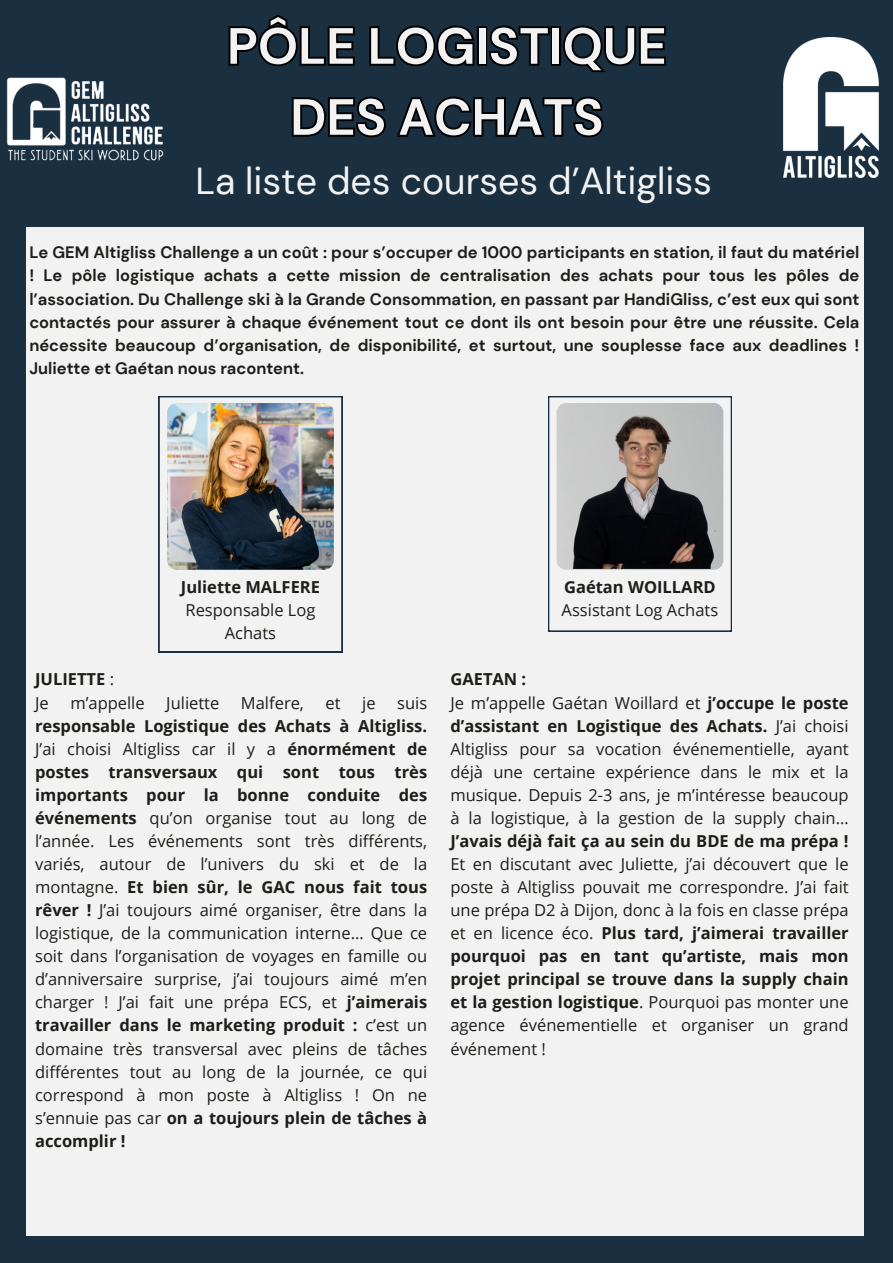
<style>
.page{position:relative;width:893px;height:1263px;background:#f3f2f2}
.page>*{position:absolute;margin:0;border:0;box-sizing:border-box;transform-origin:0 0}
.t1{font:700 50.85px/71px "DM Sans";color:#f3f2f2;text-align:center}
.t2{font:37.5px "DM Sans";color:#f3f2f2}
.t3{font:16.5px/23.1px "Open Sans";color:#1d1d1a;text-align:justify}
.t4{font:700 16.5px/23.1px "DM Sans";color:#1d1d1a;text-align:justify}
.t5{font:700 16.5px "Open Sans";color:#1d1d1a}
.s1{font-weight:400}
.s2{font-weight:700}
</style>
<div class="page">
<div style="left:0;top:1236px;width:893px;height:27px;background:#1a2f40"></div>
<div style="left:0;top:0;width:893px;height:226px;background:#1a2f40"></div>
<div style="left:0;top:0;width:25px;height:1263px;background:#1a2f40"></div>
<div style="left:863px;top:0;width:30px;height:1263px;background:#1a2f40"></div>
<img style="left:6px;top:77px;width:158px;height:84px">
<svg style="left:159px;top:396px;width:183px;height:256px"></svg>
<img style="left:167px;top:403px;width:167px;height:167px;border-radius:10px">
<svg style="left:548px;top:396px;width:183px;height:235px"></svg>
<img style="left:556px;top:403px;width:167px;height:167px;border-radius:10px">
<img style="left:783px;top:37px;width:95px;height:141px">
<svg style="left:228px;top:15px;width:438px;height:57px"></svg>
<svg style="left:291px;top:96px;width:313px;height:42px"></svg>
<p class="t1" style="left:227px;top:11px;width:441px">PÔLE LOGISTIQUE<br>DES ACHATS</p>
<p class="t2" style="left:195px;top:157px;width:518px">La liste des courses d’Altigliss</p>
<p class="t4" style="left:29px;top:241px;width:831px">Le GEM Altigliss Challenge a un coût : pour s’occuper de 1000 participants en station, il faut du matériel ! Le pôle logistique achats a cette mission de centralisation des achats pour tous les pôles de l’association. Du Challenge ski à la Grande Consommation, en passant par HandiGliss, c’est eux qui sont contactés pour assurer à chaque événement tout ce dont ils ont besoin pour être une réussite. Cela nécessite beaucoup d’organisation, de disponibilité, et surtout, une souplesse face aux deadlines !<br>Juliette et Gaétan nous racontent.</p>
<p class="t5" style="left:181px;top:575px;width:141px">Juliette MALFERE</p>
<p class="t3" style="left:185px;top:598px;width:131px;text-align:center">Responsable Log<br>Achats</p>
<h3 class="t5" style="left:35px;top:668px;width:80px">JULIETTE <span class="s1">:</span></h3>
<p class="t3" style="left:35px;top:690px;width:15px">Je</p>
<p class="t3" style="left:70px;top:690px;width:76px">m’appelle</p>
<p class="t3" style="left:166px;top:690px;width:55px">Juliette</p>
<p class="t3" style="left:241px;top:690px;width:65px">Malfere,</p>
<p class="t3" style="left:325px;top:690px;width:17px">et</p>
<p class="t3" style="left:362px;top:690px;width:15px">je</p>
<p class="t3" style="left:35px;top:690px;width:393px;text-indent:362px">suis <span class="s2">responsable Logistique des Achats à Altigliss.<br></span>J’ai choisi Altigliss car il y a <span class="s2">énormément de postes transversaux qui sont tous très importants pour la bonne conduite des événements</span> qu’on organise tout au long de l’année. Les événements sont très différents, variés, autour de l’univers du ski et de la montagne. <span class="s2">Et bien sûr, le GAC nous fait tous rêver !</span> J’ai toujours aimé organiser, être dans la logistique, de la communication interne… Que ce soit dans l’organisation de voyages en famille ou d’anniversaire surprise, j’ai toujours aimé m’en charger ! J’ai fait une prépa ECS, et <span class="s2">j’aimerais travailler dans le marketing produit :</span> c’est un domaine très transversal avec pleins de tâches différentes tout au long de la journée, ce qui correspond à mon poste à Altigliss ! On ne s’ennuie pas car <span class="s2">on a toujours plein de tâches à accomplir !</span></p>
<p class="t5" style="left:564px;top:575px;width:153px">Gaétan WOILLARD</p>
<p class="t3" style="left:561px;top:598px;width:158px">Assistant Log Achats</p>
<p class="t5" style="left:450px;top:668px;width:77px">GAETAN :</p>
<p class="t3" style="left:450px;top:690px;width:400px">Je m’appelle Gaétan Woillard et <span class="s2">j’occupe le poste d’assistant en Logistique des Achats.</span> J’ai choisi Altigliss pour sa vocation événementielle, ayant déjà une certaine expérience dans le mix et la musique. Depuis 2-3 ans, je m’intéresse beaucoup à la logistique, à la gestion de la supply chain… <span class="s2">J’avais déjà fait ça au sein du BDE de ma prépa !<br></span>Et en discutant avec Juliette, j’ai découvert que le poste à Altigliss pouvait me correspondre. J’ai fait une prépa D2 à Dijon, donc à la fois en classe prépa et en licence éco. <span class="s2">Plus tard, j’aimerai travailler pourquoi pas en tant qu’artiste, mais mon projet principal se trouve dans la supply chain et la gestion logistique</span>. Pourquoi pas monter une agence événementielle et organiser un grand événement !</p>
</div>
